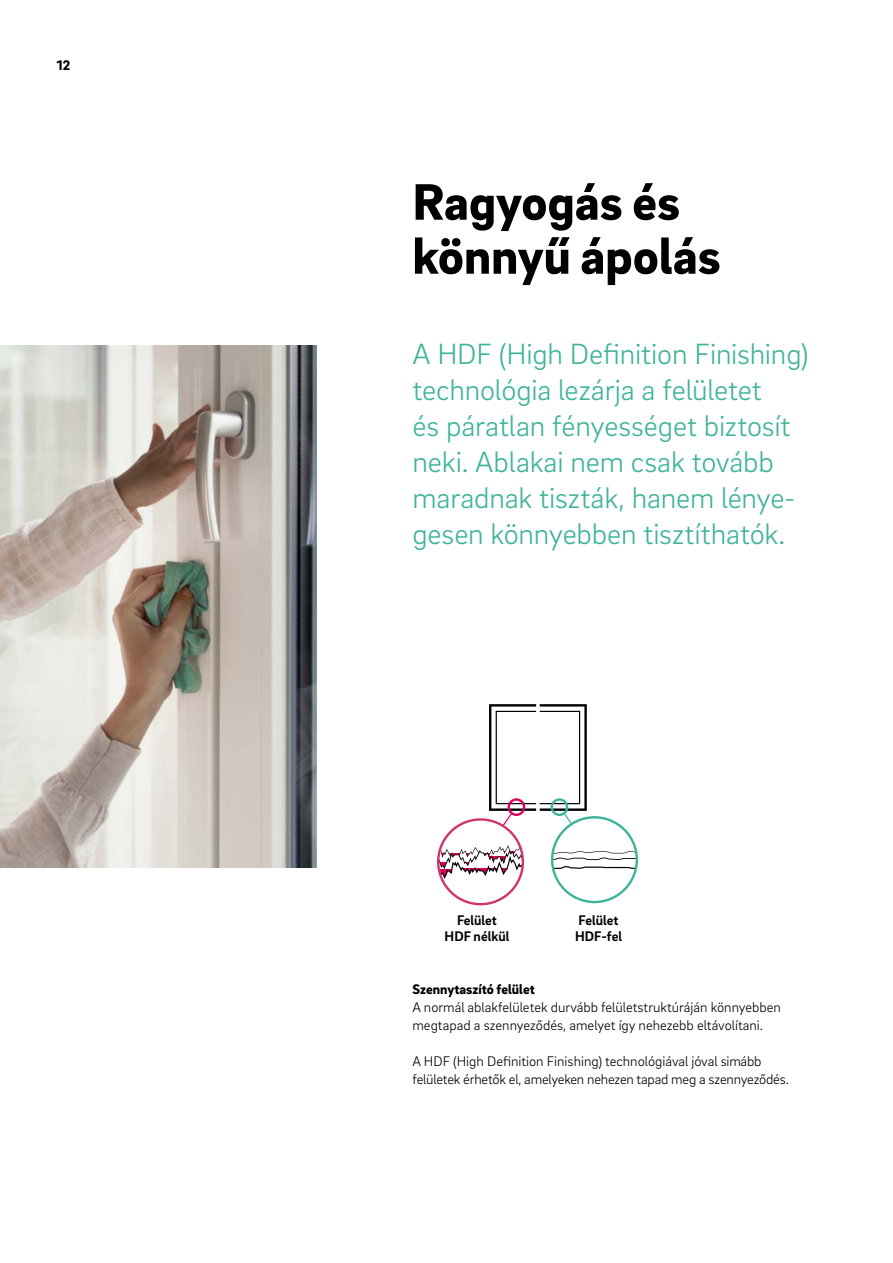
<style>
.page{position:relative;width:893px;height:1263px;background:#fff}
.page>*{position:absolute;margin:0;border:0;box-sizing:border-box;transform-origin:0 0}
._01__Headline_-_35pt{font:900 52.5px/54px "Brix Sans";color:#000}
._11__Highlighter_-_2{font:300 30px/36px "Brix Sans";letter-spacing:-.005em;color:#3fb498}
._16__Body_text_-_9_5{font:300 14.25px/18px "Brix Sans";color:#000}
._00__Basic_-_change{font:700 14.25px "Brix Sans";color:#000}
._16__Body_text_-_9_5-2{font:900 14.25px "Brix Sans";color:#000}
.MP__Page_numbers_-_9{font:900 14.25px "Brix Sans";color:#000}
</style>
<div class="page">
<img style="left:0;top:346px;width:316px;height:522px">
<svg style="left:437px;top:704px;width:201px;height:201px"></svg>
<p class="MP__Page_numbers_-_9" style="left:57px;top:56px;width:15px">12</p>
<p class="_01__Headline_-_35pt" style="left:412px;top:172px;width:310px">Ragyogás és könnyű ápolás</p>
<p class="_11__Highlighter_-_2" style="left:412px;top:334px;width:398px">A HDF (High Definition Finishing) technológia lezárja a felületet<br>és páratlan fényességet biztosít neki. Ablakai nem csak tovább maradnak tiszták, hanem lénye&shy;gesen könnyebben tisztíthatók.</p>
<p class="_00__Basic_-_change" style="left:457px;top:910px;width:41px">Felület</p>
<p class="_00__Basic_-_change" style="left:445px;top:927px;width:66px">HDF nélkül</p>
<p class="_00__Basic_-_change" style="left:579px;top:910px;width:41px">Felület</p>
<p class="_00__Basic_-_change" style="left:575px;top:927px;width:48px">HDF-fel</p>
<p class="_16__Body_text_-_9_5-2" style="left:412px;top:979px;width:124px">Szennytaszító felület</p>
<p class="_16__Body_text_-_9_5" style="left:412px;top:997px;width:370px">A normál ablakfelületek durvább felületstruktúráján könnyebben megtapad a szennyeződés, amelyet így nehezebb eltávolítani.</p>
<p class="_16__Body_text_-_9_5" style="left:412px;top:1051px;width:378px">A HDF (High Definition Finishing) technológiával jóval simább felületek érhetők el, amelyeken nehezen tapad meg a szennyeződés.</p>
</div>
